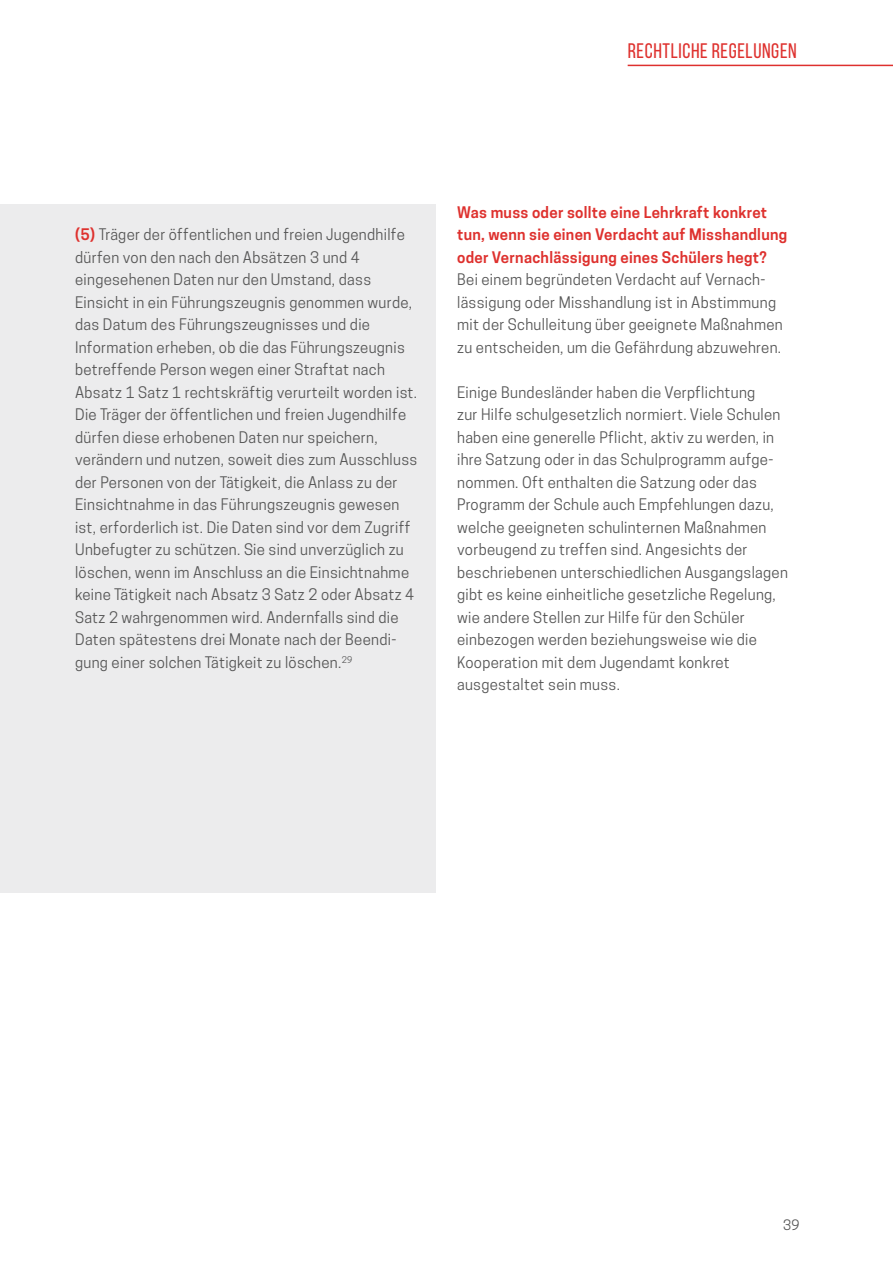
<style>
.page{position:relative;width:893px;height:1263px;background:#fff}
.page>*{position:absolute;margin:0;border:0;box-sizing:border-box;transform-origin:0 0}
.t1{font:21px "Bebas Neue";letter-spacing:.03em;color:#de312e}
.t2{font:15px/22.5px "Cooper Hewitt";letter-spacing:.02em;color:#565656}
.t3{font:600 15px/22.5px "Cooper Hewitt";letter-spacing:.02em;color:#de312e}
.t4{font:13.5px "Cooper Hewitt";color:#565656}
.s1{font-weight:600;color:#de312e}
</style>
<div class="page">
<div style="left:0;top:204px;width:436px;height:689px;background:#ececed"></div>
<hr style="left:628px;top:65px;width:265px;height:1px;background:#de312e">
<h1 class="t1" style="left:628px;top:40px;width:171px">RECHTLICHEREGELUNGEN</h1>
<p class="t2" style="left:75px;top:223px;width:344px"><span class="s1">(5)</span> Träger der öffentlichen und freien Jugendhilfe dürfen von den nach den Absätzen 3 und 4 eingesehenen Daten nur den Umstand, dass Einsicht in ein Führungszeugnis genommen wurde, das Datum des Führungszeugnisses und die Information erheben, ob die das Führungszeugnis betreffende Person wegen einer Straftat nach Absatz 1 Satz 1 rechtskräftig verurteilt worden ist.<br>Die Träger der öffentlichen und freien Jugendhilfe dürfen diese erhobenen Daten nur speichern, verändern und nutzen, soweit dies zum Ausschluss der Personen von der Tätigkeit, die Anlass zu der Einsichtnahme in das Führungszeugnis gewesen ist, erforderlich ist. Die Daten sind vor dem Zugriff Unbefugter zu schützen. Sie sind unverzüglich zu löschen, wenn im Anschluss an die Einsichtnahme keine Tätigkeit nach Absatz 3 Satz 2 oder Absatz 4<br>Satz 2 wahrgenommen wird. Andernfalls sind die Daten spätestens drei Monate nach der Beendi&shy;gung einer solchen Tätigkeit zu löschen.<sup>29</sup></p>
<p class="t3" style="left:457px;top:201px;width:332px">Was muss oder sollte eine Lehrkraft konkret tun, wenn sie einen Verdacht auf Misshandlung oder Vernachlässigung eines Schülers hegt?</p>
<p class="t2" style="left:457px;top:268px;width:327px">Bei einem begründeten Verdacht auf Vernach&shy;lässigung oder Misshandlung ist in Abstimmung mit der Schulleitung über geeignete Maßnahmen zu entscheiden, um die Gefährdung abzuwehren.</p>
<p class="t2" style="left:457px;top:381px;width:332px">Einige Bundesländer haben die Verpflichtung<br>zur Hilfe schulgesetzlich normiert. Viele Schulen haben eine generelle Pflicht, aktiv zu werden, in ihre Satzung oder in das Schulprogramm aufge&shy;nommen. Oft enthalten die Satzung oder das Programm der Schule auch Empfehlungen dazu, welche geeigneten schulinternen Maßnahmen vorbeugend zu treffen sind. Angesichts der beschriebenen unterschiedlichen Ausgangslagen gibt es keine einheitliche gesetzliche Regelung, wie andere Stellen zur Hilfe für den Schüler einbezogen werden beziehungsweise wie die Kooperation mit dem Jugendamt konkret ausgestaltet sein muss.</p>
<p class="t4" style="left:783px;top:1217px;width:18px">39</p>
</div>
